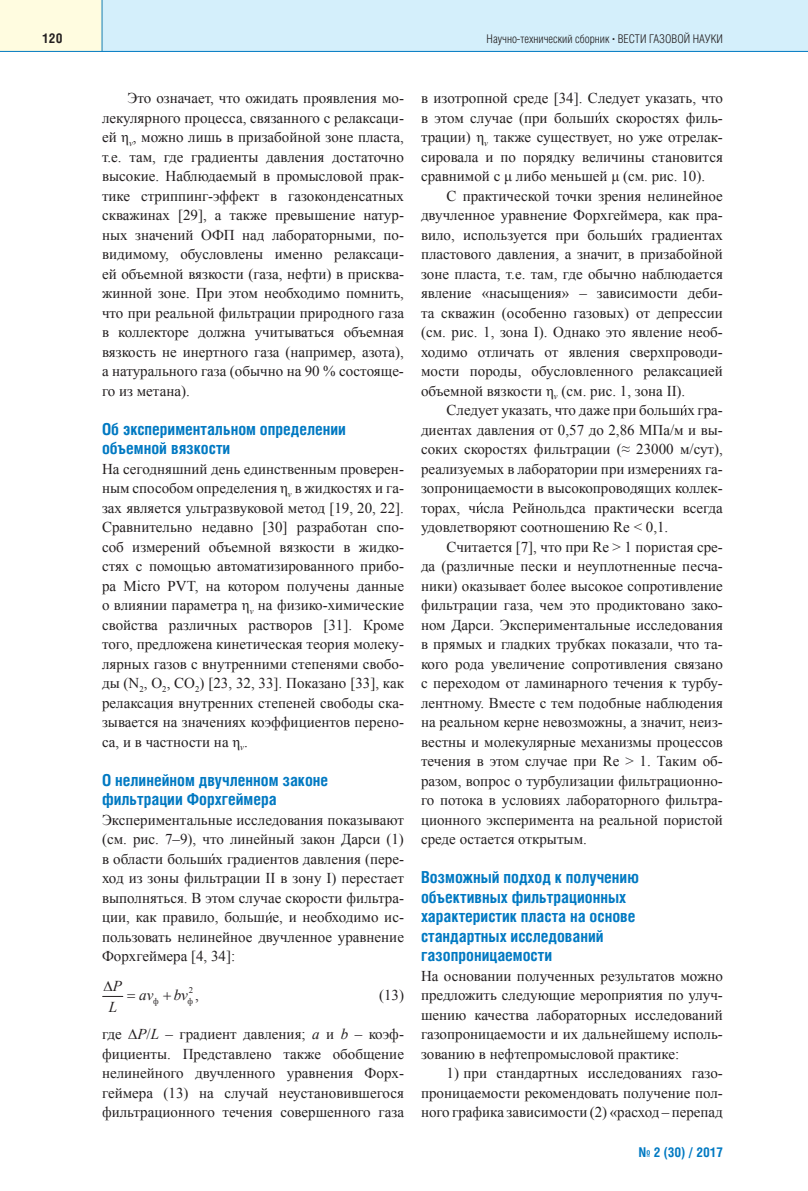
<style>
.page{position:relative;width:808px;height:1191px;background:#fff}
.page>*{position:absolute;margin:0;border:0;box-sizing:border-box;transform-origin:0 0}
.t1{font:700 16.5px/19.5px "Helios Cond";color:#0079c2}
.t2{font:15px/19.5px "Times New Roman";color:#231f20;text-align:justify}
.t3{font:italic 15px "Times New Roman";color:#231f20}
.t4{font:700 13.5px "Helios Cond";color:#0079c2}
.t5{font:700 13.5px "Helios Cond";color:#231f20}
.t6{font:300 12px "Helios Cond";color:#231f20}
.t7{font:8.7px "Times New Roman";color:#231f20}
.s1{font-family:"Times New Roman";font-weight:700}
.s2{font-size:15px}
.s3{font-style:italic}
</style>
<div class="page">
<div style="left:102px;top:0;width:706px;height:51px;background:#d4effb"></div>
<div style="left:0;top:0;width:102px;height:51px;background:#fffce0"></div>
<hr style="left:0;top:51px;width:808px;height:1px;background:#0079c2">
<hr style="left:102px;top:0;width:1px;height:51px;background:#0079c2">
<svg style="left:208px;top:853px;width:8px;height:11px"></svg>
<svg style="left:265px;top:912px;width:8px;height:10px"></svg>
<svg style="left:103px;top:996px;width:20px;height:1px"></svg>
<svg style="left:595px;top:112px;width:7px;height:11px"></svg>
<svg style="left:628px;top:229px;width:8px;height:11px"></svg>
<svg style="left:680px;top:405px;width:7px;height:10px"></svg>
<svg style="left:476px;top:502px;width:7px;height:11px"></svg>
<p class="t5" style="left:43px;top:33px;width:22px">120</p>
<p class="t6" style="left:487px;top:34px;width:238px">Научно-технический сборник <span class="s1">·</span> ВЕСТИ ГАЗОВОЙ НАУКИ</p>
<p class="t2" style="left:102px;top:88px;width:303px;text-indent:26px">Это означает, что ожидать проявления мо&shy;лекулярного процесса, связанного с релаксаци&shy;ей η<sub>v</sub>, можно лишь в призабойной зоне пласта, т.е. там, где градиенты давления достаточно высокие. Наблюдаемый в промысловой прак&shy;тике стриппинг-эффект в газоконденсатных скважинах [29], а также превышение натур&shy;ных значений ОФП над лабораторными, по&shy;видимому, обусловлены именно релаксаци&shy;ей объемной вязкости (газа, нефти) в присква&shy;жинной зоне. При этом необходимо помнить, что при реальной фильтрации природного газа в коллекторе должна учитываться объемная вязкость не инертного газа (например, азота), а натурального газа (обычно на 90 % состояще&shy;го из метана).</p>
<p class="t1" style="left:102px;top:420px;width:245px">Об экспериментальном определении объемной вязкости</p>
<p class="t2" style="left:102px;top:459px;width:303px">На сегодняшний день единственным проверен&shy;ным способом определения η<sub>v</sub> в жидкостях и га&shy;зах является ультразвуковой метод [19, 20, 22].<br>Сравнительно недавно [30] разработан спо&shy;соб измерений объемной вязкости в жидко&shy;стях с помощью автоматизированного прибо&shy;ра Micro PVT, на котором получены данные о влиянии параметра η<sub>v</sub> на физико-химические свойства различных растворов [31]. Кроме того, предложена кинетическая теория молеку&shy;лярных газов с внутренними степенями свобо&shy;ды (N<sub>2</sub>, O<sub>2</sub>, CO<sub>2</sub>) [23, 32, 33]. Показано [33], как релаксация внутренних степеней свободы ска&shy;зывается на значениях коэффициентов перено&shy;са, и в частности на η<sub>v</sub>.</p>
<p class="t1" style="left:102px;top:771px;width:228px">О нелинейном двучленном законе фильтрации Форхгеймера</p>
<p class="t2" style="left:102px;top:810px;width:303px">Экспериментальные исследования показывают (см. рис. 7–9), что линейный закон Дарси (1) в области больш х градиентов давления (пере&shy;ход из зоны фильтрации II в зону I) перестает выполняться. В этом случае скорости фильтра&shy;ции, как правило, больш е, и необходимо ис&shy;пользовать нелинейное двучленное уравнение Форхгеймера [4, 34]:</p>
<p class="t7" style="left:189px;top:985px;width:11px">2<span class="s2">,</span></p>
<p class="t3" style="left:113px;top:977px;width:11px">P</p>
<p class="t3" style="left:139px;top:986px;width:16px">av</p>
<p class="t3" style="left:174px;top:986px;width:16px">bv</p>
<p class="t2" style="left:379px;top:985px;width:26px">(13)</p>
<p class="t2" style="left:102px;top:1024px;width:303px">где ∆<span class="s3">P</span>/<span class="s3">L</span> – градиент давления; <span class="s3">a</span> и <span class="s3">b</span> – коэф&shy;фициенты. Представлено также обобщение нелинейного двучленного уравнения Форх&shy;геймера (13) на случай неустановившегося фильтрационного течения совершенного газа</p>
<p class="t3" style="left:109px;top:998px;width:10px">L</p>
<p class="t2" style="left:421px;top:88px;width:303px">в изотропной среде [34]. Следует указать, что в этом случае (при больш х скоростях филь&shy;трации) η<sub>v</sub> также существует, но уже отрелак&shy;сировала и по порядку величины становится сравнимой с μ либо меньшей μ (см. рис. 10).</p>
<p class="t2" style="left:421px;top:186px;width:303px;text-indent:26px">С практической точки зрения нелинейное двучленное уравнение Форхгеймера, как пра&shy;вило, используется при больш х градиентах пластового давления, а значит, в призабойной зоне пласта, т.е. там, где обычно наблюдается явление «насыщения» – зависимости деби&shy;та скважин (особенно газовых) от депрессии (см. рис. 1, зона I). Однако это явление необ&shy;ходимо отличать от явления сверхпроводи&shy;мости породы, обусловленного релаксацией объемной вязкости η<sub>v</sub> (см. рис. 1, зона II).</p>
<p class="t2" style="left:421px;top:400px;width:303px;text-indent:26px">Следует указать, что даже при больш х гра&shy;диентах давления от 0,57 до 2,86 МПа/м и вы&shy;соких скоростях фильтрации (≈ 23000 м/сут), реализуемых в лаборатории при измерениях га&shy;зопроницаемости в высокопроводящих коллек&shy;торах, ч сла Рейнольдса практически всегда удовлетворяют соотношению Re &lt; 0,1.</p>
<p class="t2" style="left:421px;top:537px;width:303px;text-indent:26px">Считается [7], что при Re &gt; 1 пористая сре&shy;да (различные пески и неуплотненные песча&shy;ники) оказывает более высокое сопротивление фильтрации газа, чем это продиктовано зако&shy;ном Дарси. Экспериментальные исследования в прямых и гладких трубках показали, что та&shy;кого рода увеличение сопротивления связано с переходом от ламинарного течения к турбу&shy;лентному. Вместе с тем подобные наблюдения на реальном керне невозможны, а значит, неиз&shy;вестны и молекулярные механизмы процессов течения в этом случае при Re &gt; 1. Таким об&shy;разом, вопрос о турбулизации фильтрационно&shy;го потока в условиях лабораторного фильтра&shy;ционного эксперимента на реальной пористой среде остается открытым.</p>
<p class="t1" style="left:421px;top:869px;width:219px">Возможный подход к получению объективных фильтрационных характеристик пласта на основе стандартных исследований газопроницаемости</p>
<p class="t2" style="left:421px;top:966px;width:303px">На основании полученных результатов можно предложить следующие мероприятия по улуч&shy;шению качества лабораторных исследований газопроницаемости и их дальнейшему исполь&shy;зованию в нефтепромысловой практике:</p>
<p class="t2" style="left:421px;top:1063px;width:303px;text-indent:26px">1) при стандартных исследованиях газо&shy;проницаемости рекомендовать получение пол&shy;ного графика зависимости (2) «расход – перепад</p>
<p class="t4" style="left:639px;top:1147px;width:86px">№ 2 (30) / 2017</p>
</div>
